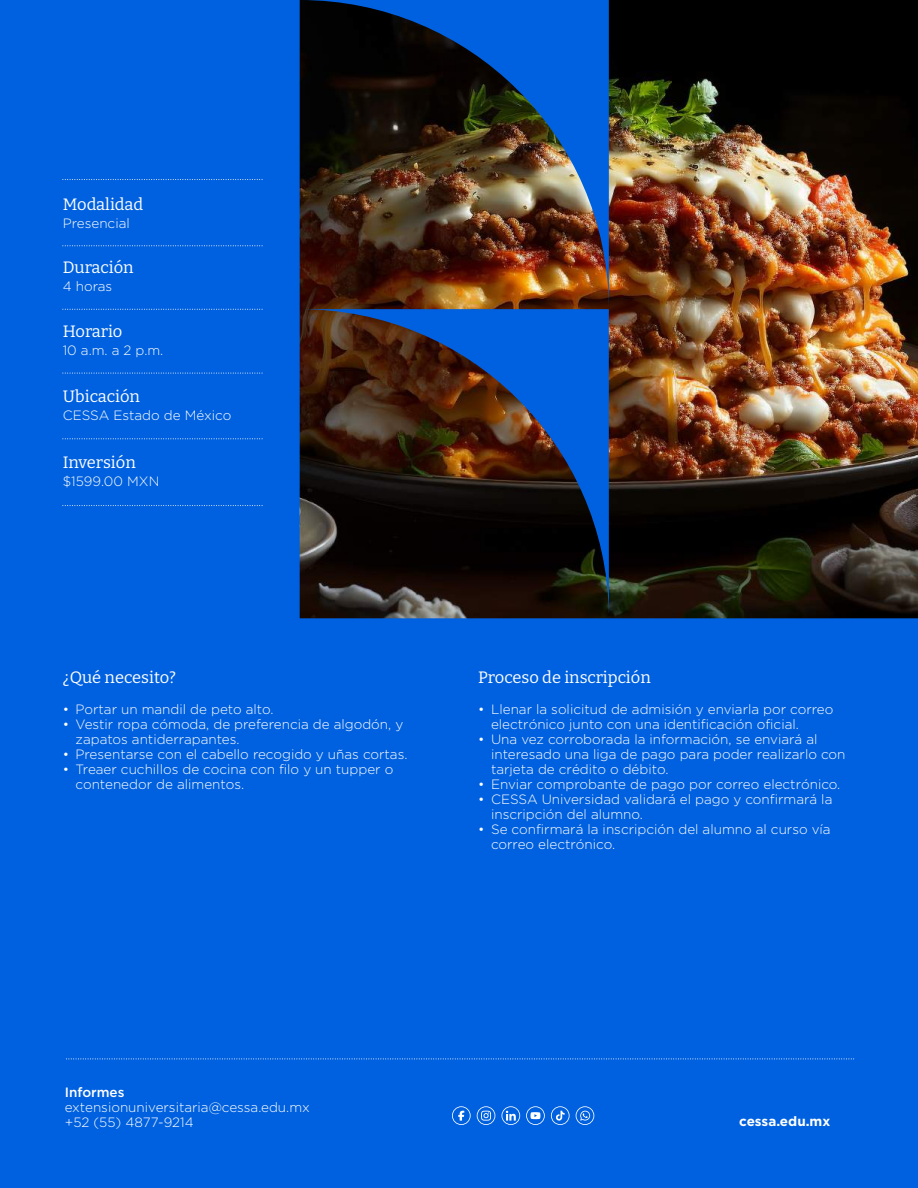
<style>
.page{position:relative;width:918px;height:1188px;background:#0061e0}
.page>*{position:absolute;margin:0;border:0;box-sizing:border-box;transform-origin:0 0}
.t1{font:100 16.5px "Bitter";color:#fff}
.t2{font:300 13.5px/15px "Gotham";color:#fff}
.t3{font:700 13.5px "Gotham";color:#fff}
.t4{font:500 13.5px "Gotham";color:#fff}
</style>
<div class="page">
<svg style="left:502px;top:1106px;width:18px;height:19px"></svg>
<svg style="left:452px;top:1106px;width:19px;height:19px"></svg>
<svg style="left:477px;top:1106px;width:18px;height:19px"></svg>
<svg style="left:526px;top:1106px;width:19px;height:19px"></svg>
<svg style="left:551px;top:1106px;width:19px;height:19px"></svg>
<svg style="left:576px;top:1106px;width:18px;height:19px"></svg>
<svg style="left:66px;top:1059px;width:788px;height:1px"></svg>
<img style="left:300px;top:0;width:618px;height:618px">
<svg style="left:63px;top:373px;width:200px;height:1px"></svg>
<svg style="left:63px;top:179px;width:200px;height:1px"></svg>
<svg style="left:63px;top:245px;width:200px;height:1px"></svg>
<svg style="left:63px;top:309px;width:200px;height:1px"></svg>
<svg style="left:63px;top:505px;width:200px;height:1px"></svg>
<svg style="left:63px;top:438px;width:200px;height:1px"></svg>
<p class="t1" style="left:63px;top:194px;width:82px">Modalidad</p>
<p class="t2" style="left:63px;top:215px;width:69px">Presencial</p>
<p class="t1" style="left:63px;top:257px;width:72px">Duración</p>
<p class="t2" style="left:63px;top:279px;width:51px">4 horas</p>
<p class="t1" style="left:63px;top:321px;width:61px">Horario</p>
<p class="t2" style="left:63px;top:343px;width:102px">10 a.m. a 2 p.m.</p>
<p class="t1" style="left:63px;top:386px;width:79px">Ubicación</p>
<p class="t2" style="left:63px;top:408px;width:170px">CESSA Estado de México</p>
<p class="t1" style="left:63px;top:452px;width:75px">Inversión</p>
<p class="t2" style="left:63px;top:474px;width:98px">$1599.00 MXN</p>
<p class="t1" style="left:63px;top:667px;width:115px">¿Qué necesito?</p>
<p class="t2" style="left:63px;top:702px;width:212px">• Portar un mandil de peto alto.</p>
<p class="t2" style="left:76px;top:717px;width:329px;text-indent:-13px">• Vestir ropa cómoda, de preferencia de algodón, y zapatos antiderrapantes.</p>
<p class="t2" style="left:63px;top:747px;width:346px">• Presentarse con el cabello recogido y uñas cortas.</p>
<p class="t2" style="left:76px;top:762px;width:319px;text-indent:-13px">• Treaer cuchillos de cocina con filo y un tupper o contenedor de alimentos.</p>
<p class="t1" style="left:478px;top:667px;width:174px">Proceso de inscripción</p>
<p class="t2" style="left:491px;top:702px;width:344px;text-indent:-13px">• Llenar la solicitud de admisión y enviarla por correo electrónico junto con una identificación oficial.</p>
<p class="t2" style="left:491px;top:732px;width:356px;text-indent:-13px">• Una vez corroborada la información, se enviará al interesado una liga de pago para poder realizarlo con tarjeta de crédito o débito.</p>
<p class="t2" style="left:478px;top:777px;width:364px">• Enviar comprobante de pago por correo electrónico.</p>
<p class="t2" style="left:491px;top:792px;width:343px;text-indent:-13px">• CESSA Universidad validará el pago y confirmará la inscripción del alumno.</p>
<p class="t2" style="left:491px;top:822px;width:341px;text-indent:-13px">• Se confirmará la inscripción del alumno al curso vía correo electrónico.</p>
<p class="t4" style="left:65px;top:1084px;width:61px">Informes</p>
<p class="t2" style="left:65px;top:1099px;width:247px">extensionuniversitaria@cessa.edu.mx +52 (55) 4877-9214</p>
<p class="t3" style="left:739px;top:1113px;width:93px">cessa.edu.mx</p>
</div>
